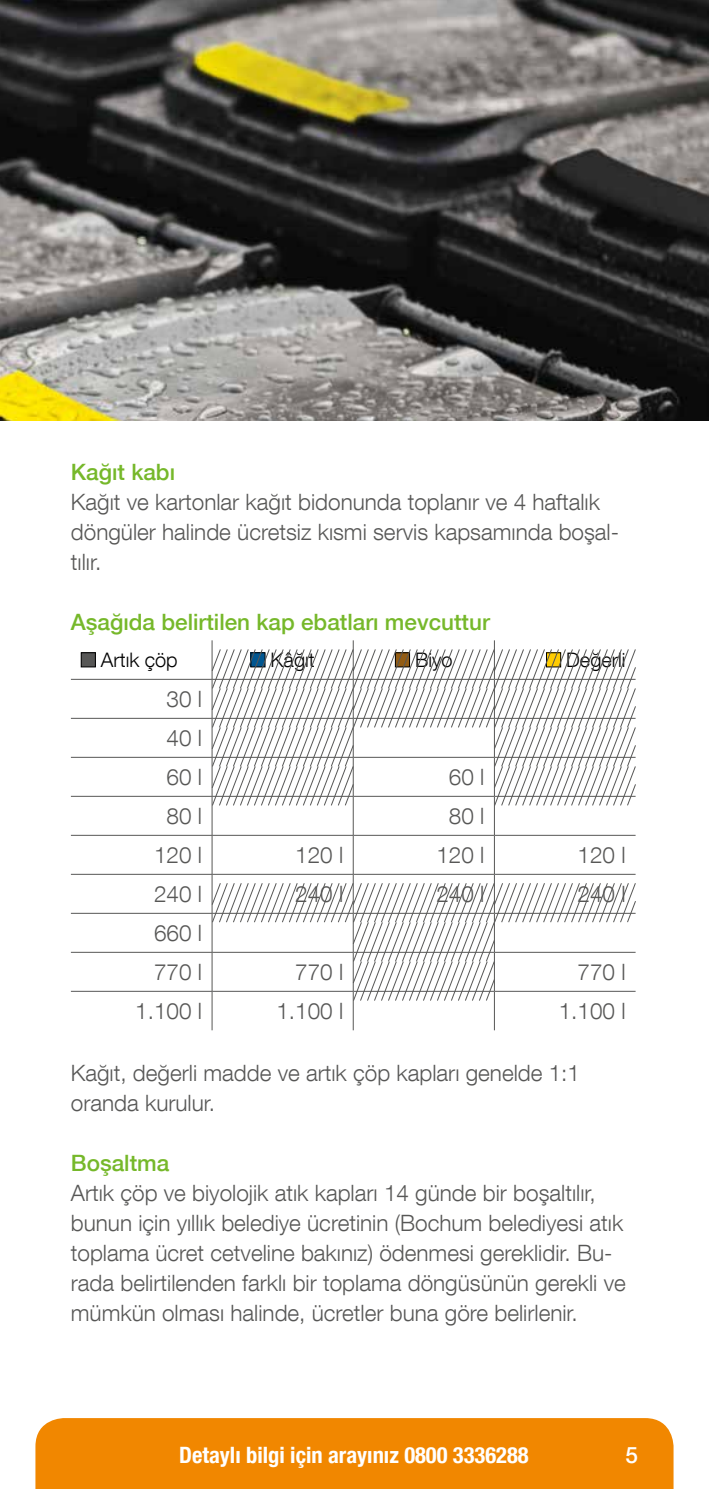
<style>
.page{position:relative;width:709px;height:1489px;background:#fff}
.page>*{position:absolute;margin:0;border:0;box-sizing:border-box;transform-origin:0 0}
.t1{font:300 22.5px/30px "Helvetica Neue LT Com";color:#575756}
.t2{font:500 22.5px "Helvetica Neue LT Com";color:#76b82a}
.t3{font:700 condensed 22.5px "Helvetica Neue LT Com";color:#fff}
.t4{font:500 22.5px "Helvetica Neue LT Com";color:#fff}
.t5{font:300 20px "Helvetica Neue LT Com";color:#000}
</style>
<div class="page">
<div style="left:35px;top:1418px;width:638px;height:70px;background:#f18700"></div>
<svg style="left:71px;top:640px;width:564px;height:390px"></svg>
<hr style="left:212px;top:640px;width:1px;height:39px;background:#575756">
<hr style="left:353px;top:640px;width:1px;height:39px;background:#575756">
<hr style="left:494px;top:640px;width:1px;height:39px;background:#575756">
<hr style="left:71px;top:679px;width:141px;height:1px;background:#575756">
<hr style="left:71px;top:718px;width:141px;height:1px;background:#575756">
<hr style="left:71px;top:757px;width:141px;height:1px;background:#575756">
<hr style="left:71px;top:795px;width:141px;height:1px;background:#575756">
<hr style="left:212px;top:796px;width:1px;height:39px;background:#575756">
<hr style="left:353px;top:796px;width:1px;height:39px;background:#575756">
<hr style="left:494px;top:796px;width:1px;height:39px;background:#575756">
<hr style="left:71px;top:834px;width:141px;height:1px;background:#575756">
<hr style="left:212px;top:834px;width:141px;height:1px;background:#575756">
<hr style="left:212px;top:835px;width:1px;height:39px;background:#575756">
<hr style="left:353px;top:834px;width:141px;height:1px;background:#575756">
<hr style="left:353px;top:835px;width:1px;height:39px;background:#575756">
<hr style="left:494px;top:834px;width:141px;height:1px;background:#575756">
<hr style="left:494px;top:835px;width:1px;height:39px;background:#575756">
<hr style="left:71px;top:873px;width:141px;height:1px;background:#575756">
<hr style="left:212px;top:873px;width:141px;height:1px;background:#575756">
<hr style="left:212px;top:874px;width:1px;height:39px;background:#575756">
<hr style="left:353px;top:873px;width:141px;height:1px;background:#575756">
<hr style="left:353px;top:874px;width:1px;height:39px;background:#575756">
<hr style="left:494px;top:873px;width:141px;height:1px;background:#575756">
<hr style="left:494px;top:874px;width:1px;height:39px;background:#575756">
<hr style="left:71px;top:912px;width:141px;height:1px;background:#575756">
<hr style="left:71px;top:951px;width:141px;height:1px;background:#575756">
<hr style="left:71px;top:990px;width:141px;height:1px;background:#575756">
<hr style="left:212px;top:991px;width:1px;height:39px;background:#575756">
<hr style="left:353px;top:991px;width:1px;height:39px;background:#575756">
<hr style="left:494px;top:991px;width:1px;height:39px;background:#575756">
<div style="left:81px;top:652px;width:14px;height:15px;background:#575756"></div>
<div style="left:81px;top:652px;width:15px;height:15px;border:1px solid #000"></div>
<img style="left:0;top:0;width:709px;height:420px">
<svg style="left:212px;top:648px;width:424px;height:158px"></svg>
<svg style="left:212px;top:882px;width:424px;height:119px"></svg>
<p class="t2" style="left:71px;top:458px;width:106px">Kağıt kabı</p>
<p class="t1" style="left:71px;top:487px;width:549px">Kağıt ve kartonlar kağıt bidonunda toplanır ve 4 haftalık döngüler halinde ücretsiz kısmi servis kapsamında boşal&shy;tılır.</p>
<p class="t2" style="left:71px;top:608px;width:420px">Aşağıda belirtilen kap ebatları mevcuttur</p>
<p class="t5" style="left:101px;top:648px;width:78px">Artık çöp</p>
<p class="t5" style="left:271px;top:648px;width:46px">Kâğıt</p>
<p class="t5" style="left:415px;top:648px;width:39px">Biyo</p>
<p class="t5" style="left:566px;top:648px;width:61px">Değerli</p>
<p class="t1" style="left:167px;top:679px;width:37px;line-height:39px;text-align:justify">30 l 40 l 60 l</p>
<p class="t1" style="left:449px;top:761px;width:37px">60 l</p>
<p class="t1" style="left:167px;top:800px;width:37px">80 l</p>
<p class="t1" style="left:449px;top:800px;width:37px">80 l</p>
<p class="t1" style="left:154px;top:839px;width:49px">120 l</p>
<p class="t1" style="left:295px;top:839px;width:49px">120 l</p>
<p class="t1" style="left:436px;top:839px;width:49px">120 l</p>
<p class="t1" style="left:577px;top:839px;width:49px">120 l</p>
<p class="t1" style="left:154px;top:878px;width:49px">240 l</p>
<p class="t1" style="left:295px;top:878px;width:49px">240 l</p>
<p class="t1" style="left:436px;top:878px;width:49px">240 l</p>
<p class="t1" style="left:577px;top:878px;width:49px">240 l</p>
<p class="t1" style="left:154px;top:912px;width:49px;line-height:39px">660 l<br>770 l</p>
<p class="t1" style="left:295px;top:956px;width:49px">770 l</p>
<p class="t1" style="left:577px;top:956px;width:49px">770 l</p>
<p class="t1" style="left:135px;top:995px;width:68px">1.100 l</p>
<p class="t1" style="left:276px;top:995px;width:68px">1.100 l</p>
<p class="t1" style="left:559px;top:995px;width:68px">1.100 l</p>
<p class="t1" style="left:71px;top:1056px;width:510px">Kağıt, değerli madde ve artık çöp kapları genelde 1:1 oranda kurulur.</p>
<p class="t2" style="left:71px;top:1148px;width:100px">Boşaltma</p>
<p class="t1" style="left:71px;top:1176px;width:556px">Artık çöp ve biyolojik atık kapları 14 günde bir boşaltılır, bunun için yıllık belediye ücretinin (Bochum belediyesi atık toplama ücret cetveline bakınız) ödenmesi gereklidir. Bu&shy;rada belirtilenden farklı bir toplama döngüsünün gerekli ve mümkün olması halinde, ücretler buna göre belirlenir.</p>
<p class="t3" style="left:179px;top:1440px;width:351px">Detaylı bilgi için arayınız 0800 3336288</p>
<p class="t4" style="left:625px;top:1440px;width:14px">5</p>
</div>
